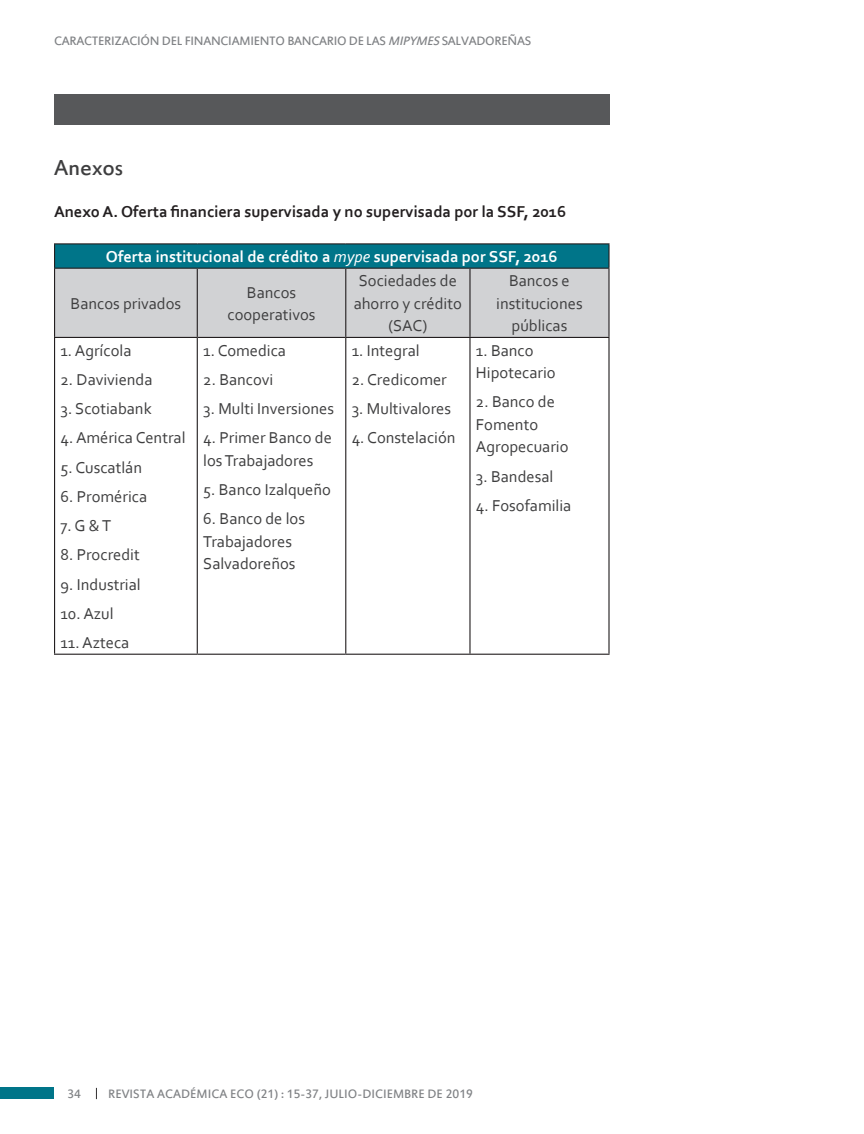
<style>
.page{position:relative;width:864px;height:1134px;background:#fff}
.page>*{position:absolute;margin:0;border:0;box-sizing:border-box;transform-origin:0 0}
.SUB_01{font:24px "Estrangelo Edessa";color:#3e3e3f}
.TEXTO{font:16.5px/22.5px "Corbel";color:#3e3e3f}
.FIGURA_TITULO{font:700 16.5px "Corbel";color:#231f20}
.TEXTO-2{font:700 16.5px "Corbel";color:#fff}
.t1{font:13.5px "Estrangelo Edessa";letter-spacing:-.02em;color:#808285}
.t2{font:13.5px "Estrangelo Edessa";color:#808285}
.s1{font-style:italic}
.s2{font-weight:400;font-style:italic}
</style>
<div class="page">
<div style="left:0;top:1088px;width:54px;height:11px;background:#007589"></div>
<hr style="left:54px;top:243px;width:143px;height:1px;background:#231f20">
<svg style="left:54px;top:244px;width:554px;height:93px;background:#99b8be"></svg>
<hr style="left:197px;top:243px;width:149px;height:1px;background:#231f20">
<hr style="left:346px;top:243px;width:124px;height:1px;background:#231f20">
<hr style="left:470px;top:243px;width:140px;height:1px;background:#231f20">
<hr style="left:608px;top:244px;width:2px;height:24px;background:#231f20">
<hr style="left:54px;top:268px;width:143px;height:1px;background:#231f20">
<hr style="left:54px;top:269px;width:1px;height:68px;background:#231f20">
<hr style="left:197px;top:268px;width:149px;height:1px;background:#231f20">
<hr style="left:197px;top:269px;width:1px;height:68px;background:#231f20">
<hr style="left:346px;top:268px;width:124px;height:1px;background:#231f20">
<hr style="left:345px;top:269px;width:1px;height:68px;background:#231f20">
<hr style="left:470px;top:268px;width:140px;height:1px;background:#231f20">
<hr style="left:469px;top:269px;width:2px;height:68px;background:#231f20">
<hr style="left:608px;top:269px;width:2px;height:68px;background:#231f20">
<hr style="left:54px;top:337px;width:143px;height:1px;background:#231f20">
<hr style="left:54px;top:338px;width:1px;height:316px;background:#231f20">
<hr style="left:197px;top:337px;width:149px;height:1px;background:#231f20">
<hr style="left:197px;top:338px;width:1px;height:316px;background:#231f20">
<hr style="left:346px;top:337px;width:124px;height:1px;background:#231f20">
<hr style="left:345px;top:338px;width:1px;height:316px;background:#231f20">
<hr style="left:470px;top:337px;width:140px;height:1px;background:#231f20">
<hr style="left:469px;top:338px;width:2px;height:316px;background:#231f20">
<hr style="left:608px;top:338px;width:2px;height:316px;background:#231f20">
<hr style="left:54px;top:654px;width:143px;height:1px;background:#231f20">
<hr style="left:197px;top:654px;width:149px;height:1px;background:#231f20">
<hr style="left:346px;top:654px;width:124px;height:1px;background:#231f20">
<hr style="left:470px;top:654px;width:140px;height:1px;background:#231f20">
<div style="left:54px;top:94px;width:555px;height:31px;background:#57585a"></div>
<p class="t1" style="left:54px;top:34px;width:479px">CARACTERIZACIÓN DEL FINANCIAMIENTO BANCARIO DE LAS <span class="s1">MIPYMES</span>SALVADOREÑAS</p>
<p class="SUB_01" style="left:54px;top:156px;width:71px">Anexos</p>
<p class="FIGURA_TITULO" style="left:54px;top:201px;width:514px">Anexo A. Oferta financiera supervisada y no supervisada por la SSF, 2016</p>
<p class="TEXTO-2" style="left:106px;top:246px;width:453px">Oferta institucional de crédito a <span class="s2">mype</span> supervisada por SSF, 2016</p>
<p class="TEXTO" style="left:71px;top:292px;width:112px">Bancos privados</p>
<p class="TEXTO" style="left:228px;top:281px;width:90px;text-align:center">Bancos cooperativos</p>
<p class="TEXTO" style="left:354px;top:269px;width:110px;text-align:center">Sociedades de ahorro y crédito (SAC)</p>
<p class="TEXTO" style="left:496px;top:269px;width:88px;text-align:center">Bancos e instituciones públicas</p>
<p class="TEXTO" style="left:61px;top:339px;width:72px">1. Agrícola</p>
<p class="TEXTO" style="left:61px;top:368px;width:93px">2. Davivienda</p>
<p class="TEXTO" style="left:61px;top:397px;width:93px">3. Scotiabank</p>
<p class="TEXTO" style="left:61px;top:426px;width:126px">4. América Central</p>
<p class="TEXTO" style="left:61px;top:456px;width:83px">5. Cuscatlán</p>
<p class="TEXTO" style="left:61px;top:485px;width:88px">6. Promérica</p>
<p class="TEXTO" style="left:61px;top:514px;width:52px">7. G &amp; T</p>
<p class="TEXTO" style="left:61px;top:543px;width:81px">8. Procredit</p>
<p class="TEXTO" style="left:61px;top:573px;width:82px">9. Industrial</p>
<p class="TEXTO" style="left:61px;top:602px;width:54px">10. Azul</p>
<p class="TEXTO" style="left:61px;top:631px;width:70px">11. Azteca</p>
<p class="TEXTO" style="left:203px;top:339px;width:84px">1. Comedica</p>
<p class="TEXTO" style="left:203px;top:368px;width:72px">2. Bancovi</p>
<p class="TEXTO" style="left:203px;top:397px;width:132px">3. Multi Inversiones</p>
<p class="TEXTO" style="left:203px;top:426px;width:130px">4. Primer Banco de los Trabajadores</p>
<p class="TEXTO" style="left:203px;top:478px;width:129px">5. Banco Izalqueño</p>
<p class="TEXTO" style="left:203px;top:507px;width:103px">6. Banco de los<br>Trabajadores<br>Salvadoreños</p>
<p class="TEXTO" style="left:352px;top:339px;width:69px">1. Integral</p>
<p class="TEXTO" style="left:352px;top:368px;width:97px">2. Credicomer</p>
<p class="TEXTO" style="left:352px;top:397px;width:101px">3. Multivalores</p>
<p class="TEXTO" style="left:352px;top:426px;width:105px">4. Constelación</p>
<p class="TEXTO" style="left:476px;top:339px;width:81px">1. Banco<br>Hipotecario</p>
<p class="TEXTO" style="left:476px;top:390px;width:94px">2. Banco de<br>Fomento<br>Agropecuario</p>
<p class="TEXTO" style="left:476px;top:465px;width:79px">3. Bandesal</p>
<p class="TEXTO" style="left:476px;top:494px;width:97px">4. Fosofamilia</p>
<p class="t1" style="left:68px;top:1087px;width:15px">34</p>
<p class="t2" style="left:108px;top:1087px;width:366px">REVISTA ACADÉMICA ECO (21) : 15-37, JULIO-DICIEMBRE DE 2019</p>
</div>
